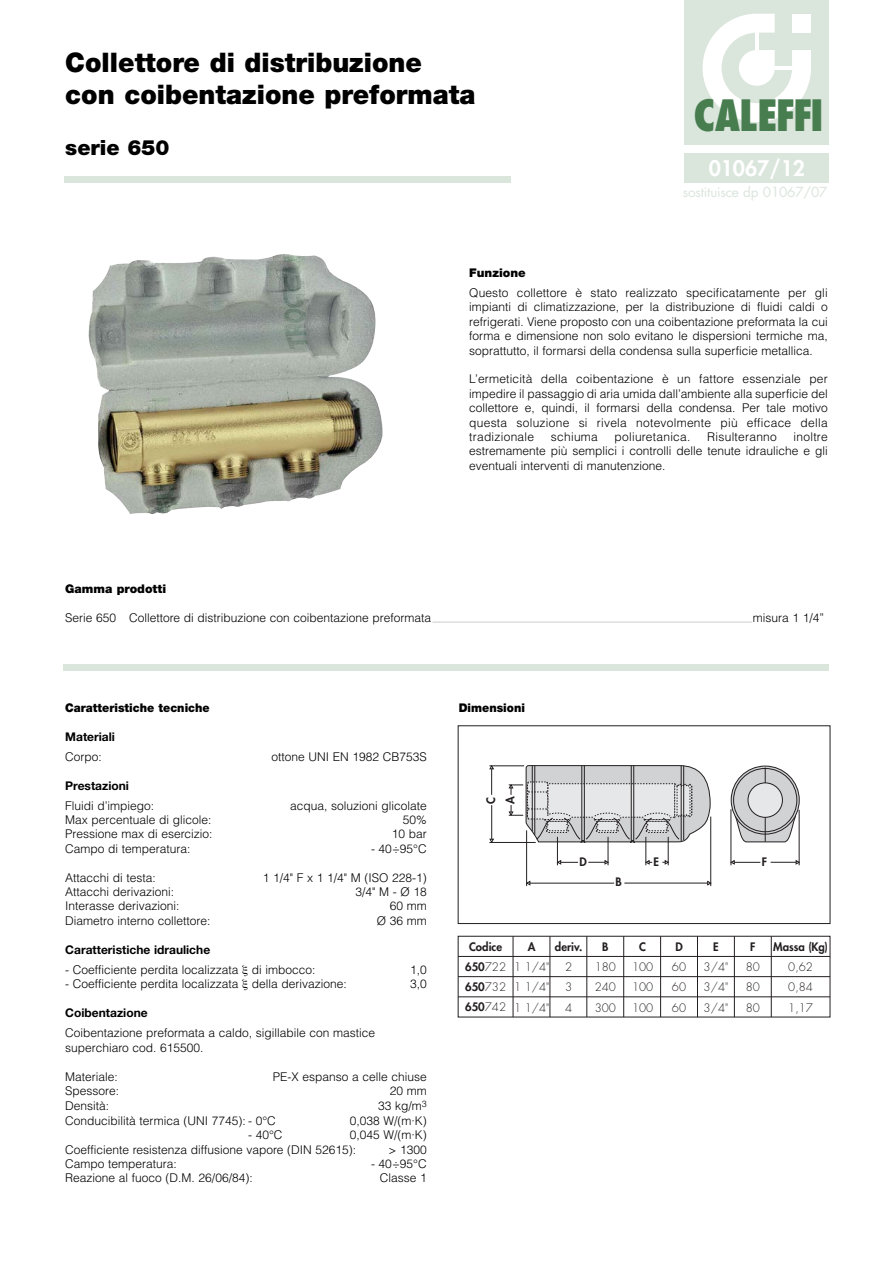
<style>
.page{position:relative;width:893px;height:1263px;background:#fff}
.page>*{position:absolute;margin:0;border:0;box-sizing:border-box;transform-origin:0 0}
.t1{font:800 condensed 42px "Futura";letter-spacing:-.035em;color:#477d4f}
.t2{font:900 27px/32.4px "Helvetica Neue";color:#000}
.t3{font:800 21px "Futura";color:#fff}
.t4{font:900 21px "Helvetica Neue";color:#000}
.t5{font:13.5px "Futura";letter-spacing:-.01em;color:#dae5dc}
.t6{font:300 12px/14.4px "Helvetica";color:#000;text-align:justify}
.t7{font:700 12px "Helvetica Neue";color:#000}
.t8{font:300 12px "Helvetica";letter-spacing:.02em;color:#000}
.t9{font:900 12px "Helvetica Neue";color:#000;scale:.95 1}
.t10{font:900 12px "Helvetica Neue";color:#000}
.t11{font:300 11.4px/20.2px "Futura";color:#231f20;text-align:justify}
.t12{font:800 11.4px/20.2px "Futura";color:#231f20;text-align:center}
.s1{font-weight:300}
</style>
<div class="page">
<div style="left:685px;top:153px;width:144px;height:30px;background:#dae5dc"></div>
<div style="left:64px;top:664px;width:765px;height:7px;background:#dae5dc"></div>
<div style="left:685px;top:0;width:144px;height:145px;background:#dae5dc"></div>
<svg style="left:703px;top:14px;width:108px;height:108px"></svg>
<hr style="left:755px;top:32px;width:4px;height:18px;background:#fff">
<hr style="left:774px;top:66px;width:18px;height:4px;background:#fff">
<img style="left:88px;top:254px;width:295px;height:261px">
<div style="left:458px;top:725px;width:372px;height:199px;border:1px solid #231f20"></div>
<div style="left:458px;top:936px;width:372px;height:81px;border:1px solid #231f20"></div>
<hr style="left:458px;top:956px;width:372px;height:1px;background:#231f20">
<hr style="left:458px;top:976px;width:372px;height:1px;background:#231f20">
<hr style="left:458px;top:996px;width:372px;height:1px;background:#231f20">
<hr style="left:489px;top:765px;width:35px;height:1px;background:#231f20">
<hr style="left:489px;top:842px;width:47px;height:1px;background:#231f20">
<hr style="left:491px;top:805px;width:1px;height:34px;background:#231f20">
<svg style="left:489px;top:839px;width:5px;height:4px"></svg>
<svg style="left:489px;top:765px;width:5px;height:30px"></svg>
<hr style="left:710px;top:816px;width:1px;height:70px;background:#231f20">
<hr style="left:526px;top:830px;width:1px;height:56px;background:#231f20">
<hr style="left:530px;top:883px;width:84px;height:1px;background:#231f20">
<svg style="left:526px;top:881px;width:4px;height:4px"></svg>
<hr style="left:624px;top:883px;width:84px;height:1px;background:#231f20">
<svg style="left:707px;top:881px;width:4px;height:4px"></svg>
<svg style="left:509px;top:765px;width:202px;height:100px"></svg>
<svg style="left:731px;top:766px;width:68px;height:68px"></svg>
<div style="left:733px;top:768px;width:64px;height:64px;border:1px solid #231f20;border-radius:50%"></div>
<div style="left:748px;top:783px;width:34px;height:34px;background:#e6e7e9;border-radius:50%"></div>
<div style="left:748px;top:782px;width:35px;height:36px;border:1px solid #231f20;border-radius:50%"></div>
<svg style="left:765px;top:767px;width:1px;height:16px"></svg>
<svg style="left:732px;top:805px;width:68px;height:38px"></svg>
<hr style="left:799px;top:810px;width:1px;height:55px;background:#231f20">
<hr style="left:731px;top:809px;width:1px;height:56px;background:#231f20">
<svg style="left:730px;top:860px;width:30px;height:5px"></svg>
<svg style="left:771px;top:860px;width:29px;height:4px"></svg>
<hr style="left:513px;top:936px;width:1px;height:81px;background:#231f20">
<hr style="left:587px;top:936px;width:1px;height:81px;background:#231f20">
<hr style="left:623px;top:936px;width:1px;height:81px;background:#231f20">
<hr style="left:660px;top:936px;width:1px;height:81px;background:#231f20">
<hr style="left:697px;top:936px;width:1px;height:81px;background:#231f20">
<hr style="left:734px;top:936px;width:1px;height:81px;background:#231f20">
<hr style="left:771px;top:936px;width:1px;height:81px;background:#231f20">
<hr style="left:550px;top:936px;width:1px;height:81px;background:#231f20">
<hr style="left:432px;top:622px;width:320px;height:1px;background:#ccc">
<div style="left:64px;top:176px;width:447px;height:7px;background:#dae5dc"></div>
<h2 class="t2" style="left:65px;top:48px;width:412px">Collettore di distribuzione con coibentazione preformata</h2>
<h3 class="t4" style="left:65px;top:140px;width:106px">serie 650</h3>
<h1 class="t1" style="left:693px;top:98px;width:132px">CALEFFI</h1>
<h3 class="t3" style="left:709px;top:158px;width:98px">01067/12</h3>
<p class="t5" style="left:683px;top:186px;width:146px">sostituisce dp 01067/07</p>
<p class="t10" style="left:469px;top:269px;width:58px">Funzione</p>
<p class="t6" style="left:469px;top:286px;width:360px">Questo collettore è stato realizzato specificatamente per gli impianti di climatizzazione, per la distribuzione di fluidi caldi o refrigerati. Viene proposto con una coibentazione preformata la cui forma e dimensione non solo evitano le dispersioni termiche ma, soprattutto, il formarsi della condensa sulla superficie metallica.</p>
<p class="t6" style="left:469px;top:372px;width:360px">L’ermeticità della coibentazione è un fattore essenziale per impedire il passaggio di aria umida dall’ambiente alla superficie del collettore e, quindi, il formarsi della condensa. Per tale motivo questa soluzione si rivela notevolmente più efficace della tradizionale</p>
<p class="t6" style="left:469px;top:430px;width:360px;text-indent:324px">inoltre estremamente più semplici i controlli delle tenute idrauliche e gli eventuali interventi di manutenzione.</p>
<p class="t8" style="left:551px;top:430px;width:48px">schiuma</p>
<p class="t8" style="left:615px;top:430px;width:77px">poliuretanica.</p>
<p class="t8" style="left:707px;top:430px;width:71px">Risulteranno</p>
<p class="t10" style="left:65px;top:584px;width:102px">Gamma prodotti</p>
<p class="t6" style="left:65px;top:610px;width:367px">Serie 650 Collettore di distribuzione con coibentazione preformata</p>
<p class="t6" style="left:753px;top:610px;width:73px">misura 1 1/4”</p>
<p class="t9" style="left:65px;top:703px;width:154px">Caratteristiche tecniche</p>
<p class="t9" style="left:459px;top:703px;width:71px">Dimensioni</p>
<p class="t7" style="left:65px;top:732px;width:51px">Materiali</p>
<p class="t6" style="left:65px;top:749px;width:38px">Corpo:</p>
<p class="t6" style="left:271px;top:749px;width:157px">ottone UNI EN 1982 CB753S</p>
<p class="t7" style="left:65px;top:781px;width:65px">Prestazioni</p>
<p class="t6" style="left:65px;top:798px;width:90px">Fluidi d’impiego:</p>
<p class="t6" style="left:290px;top:798px;width:138px">acqua, soluzioni glicolate</p>
<p class="t6" style="left:65px;top:813px;width:148px">Max percentuale di glicole:</p>
<p class="t6" style="left:403px;top:813px;width:26px">50%</p>
<p class="t6" style="left:65px;top:827px;width:149px">Pressione max di esercizio:</p>
<p class="t6" style="left:392px;top:827px;width:37px">10 bar</p>
<p class="t6" style="left:65px;top:841px;width:127px">Campo di temperatura:</p>
<p class="t6" style="left:371px;top:841px;width:57px">- 40÷95°C</p>
<p class="t6" style="left:65px;top:870px;width:92px">Attacchi di testa:</p>
<p class="t6" style="left:263px;top:870px;width:166px">1 1/4" F x 1 1/4" M (ISO 228-1)</p>
<p class="t6" style="left:65px;top:885px;width:111px">Attacchi derivazioni:</p>
<p class="t6" style="left:355px;top:885px;width:73px">3/4" M - Ø 18</p>
<p class="t6" style="left:65px;top:899px;width:116px">Interasse derivazioni:</p>
<p class="t6" style="left:390px;top:899px;width:38px">60 mm</p>
<p class="t6" style="left:65px;top:913px;width:147px">Diametro interno collettore:</p>
<p class="t6" style="left:377px;top:913px;width:51px">Ø 36 mm</p>
<p class="t7" style="left:65px;top:945px;width:146px">Caratteristiche idrauliche</p>
<p class="t6" style="left:65px;top:962px;width:252px">- Coefficiente perdita localizzata di imbocco:</p>
<p class="t6" style="left:410px;top:962px;width:18px">1,0</p>
<p class="t6" style="left:65px;top:977px;width:283px">- Coefficiente perdita localizzata della derivazione:</p>
<p class="t6" style="left:410px;top:977px;width:18px">3,0</p>
<p class="t7" style="left:65px;top:1009px;width:84px">Coibentazione</p>
<p class="t6" style="left:65px;top:1026px;width:312px">Coibentazione preformata a caldo, sigillabile con mastice superchiaro cod. 615500.</p>
<p class="t6" style="left:65px;top:1069px;width:54px">Materiale:</p>
<p class="t6" style="left:273px;top:1069px;width:156px">PE-X espanso a celle chiuse</p>
<p class="t6" style="left:65px;top:1084px;width:55px">Spessore:</p>
<p class="t6" style="left:390px;top:1084px;width:38px">20 mm</p>
<p class="t6" style="left:65px;top:1099px;width:46px">Densità:</p>
<p class="t6" style="left:378px;top:1099px;width:50px">33 kg/m<sup>3</sup></p>
<p class="t6" style="left:65px;top:1113px;width:212px">Conducibilità termica (UNI 7745): - 0°C</p>
<p class="t6" style="left:350px;top:1113px;width:79px">0,038 W/(m·K)</p>
<p class="t6" style="left:248px;top:1128px;width:36px">- 40°C</p>
<p class="t12" style="left:501px;top:804px;width:9px;rotate:-90deg">A</p>
<p class="t12" style="left:482px;top:804px;width:8px;rotate:-90deg">C</p>
<p class="t12" style="left:579px;top:852px;width:9px">D</p>
<p class="t12" style="left:653px;top:852px;width:7px">E</p>
<p class="t12" style="left:615px;top:873px;width:8px">B</p>
<p class="t12" style="left:465px;top:937px;width:42px">Codice<br>650<span class="s1">722<br></span>650<span class="s1">732<br></span>650<span class="s1">742</span></p>
<p class="t12" style="left:555px;top:937px;width:29px">deriv.</p>
<p class="t11" style="left:565px;top:958px;width:9px">2<br>3<br>4</p>
<p class="t12" style="left:528px;top:937px;width:9px">A</p>
<p class="t11" style="left:514px;top:958px;width:37px">1 1/4" 1 1/4" 1 1/4"</p>
<p class="t12" style="left:639px;top:937px;width:8px">C</p>
<p class="t11" style="left:632px;top:958px;width:23px">100<br>100<br>100</p>
<p class="t12" style="left:602px;top:937px;width:8px">B</p>
<p class="t11" style="left:595px;top:958px;width:23px">180<br>240<br>300</p>
<p class="t6" style="left:65px;top:1128px;width:363px;text-indent:284px">0,045 W/(m·K)<br>Coefficiente resistenza diffusione vapore (DIN 52615):</p>
<p class="t6" style="left:388px;top:1142px;width:40px">&gt; 1300</p>
<p class="t6" style="left:65px;top:1156px;width:113px">Campo temperatura:</p>
<p class="t6" style="left:371px;top:1156px;width:57px">- 40÷95°C</p>
<p class="t6" style="left:65px;top:1171px;width:189px">Reazione al fuoco (D.M. 26/06/84):</p>
<p class="t6" style="left:380px;top:1171px;width:49px">Classe 1</p>
<p class="t12" style="left:675px;top:937px;width:9px">D</p>
<p class="t11" style="left:672px;top:958px;width:16px">60<br>60<br>60</p>
<p class="t12" style="left:713px;top:937px;width:7px">E</p>
<p class="t11" style="left:704px;top:958px;width:26px">3/4" 3/4" 3/4"</p>
<p class="t12" style="left:762px;top:852px;width:7px">F</p>
<p class="t12" style="left:750px;top:937px;width:7px">F</p>
<p class="t11" style="left:746px;top:958px;width:16px">80<br>80<br>80</p>
<p class="t12" style="left:773px;top:937px;width:56px">Massa (Kg)</p>
<p class="t11" style="left:788px;top:958px;width:26px">0,62<br>0,84<br>1,17</p>
</div>
